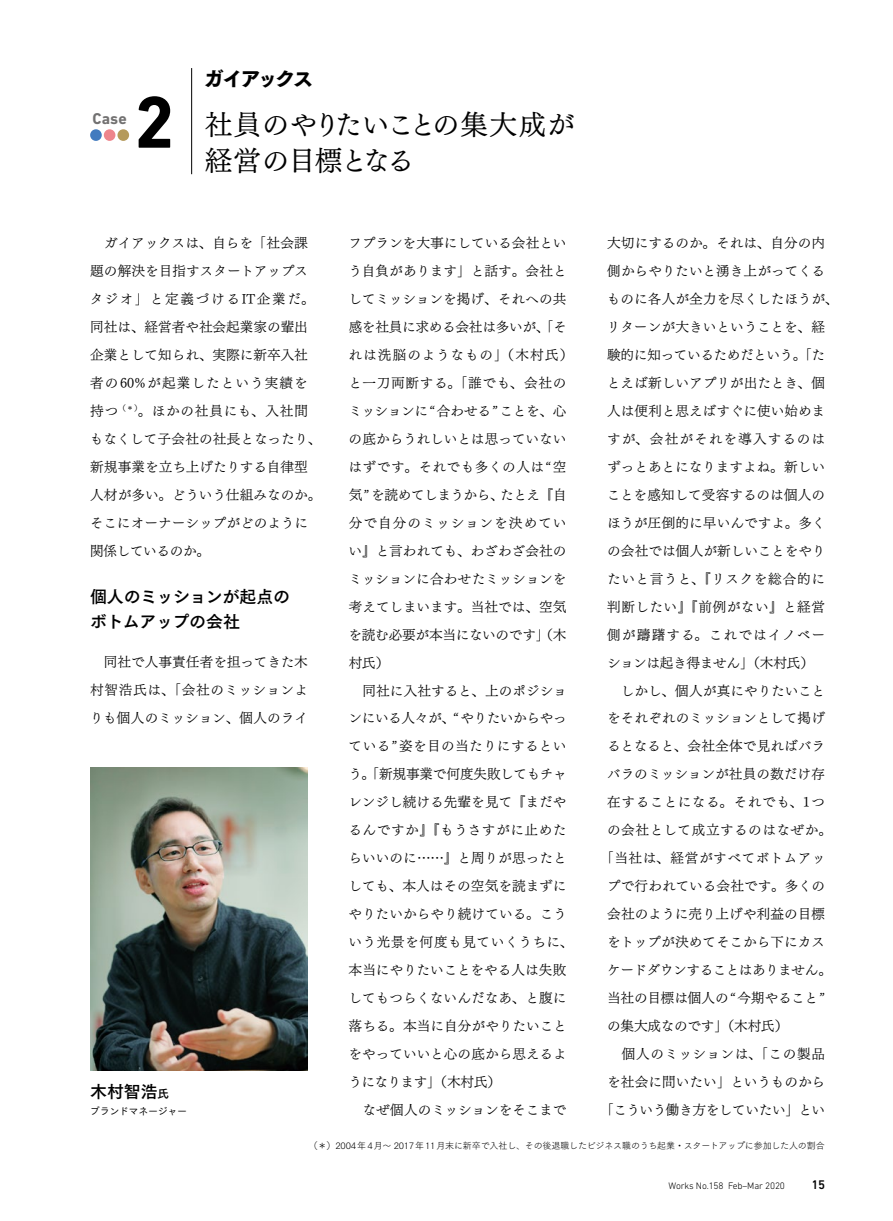
<style>
.page{position:relative;width:893px;height:1221px;background:#fff}
.page>*{position:absolute;margin:0;border:0;box-sizing:border-box;transform-origin:0 0}
.t1{font:700 74.4px "DIN Next LT Pro";color:#000}
.t2{font:27.6px/36.2px "Tsuku Min Pr 6 N RB";letter-spacing:-.015em;color:#000}
.t3{font:19.2px "Tsuku Go Pro H";letter-spacing:-.07em;color:#000}
.t4{font:16.95px/25.5px "Tsuku Go Pro B";letter-spacing:-.015em;color:#000}
.t5{font:700 15.9px "DIN Next LT Pro";color:#727171}
.t6{font:13.65px/27.9px "Tsuku Min Pr 6 N LB";letter-spacing:.005em;color:#000}
.t7{font:13.65px "Tsuku Min Pr 6 N LB";letter-spacing:.045em;color:#000}
.t8{font:13.65px "Tsuku Min Pr 6 N LB";letter-spacing:-.025em;color:#000}
.t9{font:13.65px "Tsuku Min Pr 6 N LB";letter-spacing:.035em;color:#000}
.t10{font:13.65px "Tsuku Min Pr 6 N LB";letter-spacing:.08em;color:#000}
.t11{font:13.65px "Tsuku Min Pr 6 N LB";letter-spacing:-.03em;color:#000}
.t12{font:13.65px "Tsuku Min Pr 6 N LB";letter-spacing:-.02em;color:#000}
.t13{font:13.65px "Tsuku Min Pr 6 N LB";letter-spacing:.04em;color:#000}
.t14{font:13.65px "Tsuku Min Pr 6 N LB";letter-spacing:-.015em;color:#000}
.t15{font:500 12.75px "DIN Next LT Pro";color:#000}
.t16{font:10.05px "Tsuku Go Pro M";letter-spacing:-.035em;color:#000}
.t17{font:300 9.6px "DIN Next LT Pro";letter-spacing:-.015em;color:#000}
.t18{font:9px "Tsuku Go Pro L";letter-spacing:-.02em;color:#000}
.s1{font-size:11.7px}
</style>
<div class="page">
<hr style="left:191px;top:68px;width:1px;height:106px;background:#000">
<div style="left:90px;top:129px;width:12px;height:12px;background:#427bbf;border-radius:50%"></div>
<div style="left:104px;top:129px;width:11px;height:12px;background:#ee858c;border-radius:50%"></div>
<div style="left:117px;top:129px;width:12px;height:12px;background:#b59a5b;border-radius:50%"></div>
<img style="left:90px;top:767px;width:218px;height:303px">
<p class="t5" style="left:92px;top:109px;width:36px">Case</p>
<h1 class="t1" style="left:134px;top:79px;width:43px">2</h1>
<h3 class="t3" style="left:205px;top:68px;width:110px">ガイアックス</h3>
<h2 class="t2" style="left:204px;top:103px;width:371px">社員のやりたいことの集大成が経営の目標となる</h2>
<p class="t6" style="left:607px;top:227px;width:219px">大切にするのか。それは、自分の内</p>
<p class="t6" style="left:607px;top:255px;width:219px">側からやりたいと湧き上がってくる</p>
<p class="t6" style="left:607px;top:283px;width:233px">ものに各人が全力を尽くしたほうが、</p>
<p class="t6" style="left:607px;top:311px;width:220px">リターンが大きいということを、経</p>
<p class="t8" style="left:607px;top:342px;width:219px">験的に知っているためだという。「た</p>
<p class="t6" style="left:607px;top:367px;width:220px">とえば新しいアプリが出たとき、個</p>
<p class="t6" style="left:607px;top:395px;width:220px">人は便利と思えばすぐに使い始めま</p>
<p class="t10" style="left:607px;top:426px;width:219px">すが、会社がそれを導入するのは</p>
<p class="t6" style="left:607px;top:451px;width:219px">ずっとあとになりますよね。新しい</p>
<p class="t6" style="left:607px;top:479px;width:220px">ことを感知して受容するのは個人の</p>
<p class="t6" style="left:607px;top:507px;width:220px">ほうが圧倒的に早いんですよ。多く</p>
<p class="t6" style="left:607px;top:535px;width:220px">の会社では個人が新しいことをやり</p>
<p class="t7" style="left:607px;top:566px;width:220px">たいと言うと、『リスクを総合的に</p>
<p class="t9" style="left:607px;top:594px;width:219px">判断したい』『前例がない』と経営</p>
<p class="t10" style="left:607px;top:622px;width:219px">側が躊躇する。これではイノベー</p>
<p class="t12" style="left:607px;top:650px;width:208px">ションは起き得ません」（木村氏）</p>
<p class="t6" style="left:607px;top:674px;width:219px">　しかし、個人が真にやりたいこと</p>
<p class="t6" style="left:607px;top:702px;width:219px">をそれぞれのミッションとして掲げ</p>
<p class="t6" style="left:607px;top:730px;width:220px">るとなると、会社全体で見ればバラ</p>
<p class="t6" style="left:607px;top:758px;width:219px">バラのミッションが社員の数だけ存</p>
<p class="t7" style="left:607px;top:790px;width:219px">在することになる。それでも、1つ</p>
<p class="t13" style="left:607px;top:817px;width:226px">の会社として成立するのはなぜか。</p>
<p class="t7" style="left:600px;top:845px;width:227px">「当社は、経営がすべてボトムアッ</p>
<p class="t6" style="left:607px;top:870px;width:220px">プで行われている会社です。多くの</p>
<p class="t6" style="left:607px;top:898px;width:219px">会社のように売り上げや利益の目標</p>
<p class="t6" style="left:607px;top:926px;width:220px">をトップが決めてそこから下にカス</p>
<p class="t11" style="left:607px;top:957px;width:226px">ケードダウンすることはありません。</p>
<p class="t6" style="left:607px;top:982px;width:219px">当社の目標は個人の “今期やること”</p>
<p class="t14" style="left:607px;top:1013px;width:183px">の集大成なのです」（木村氏）</p>
<p class="t9" style="left:607px;top:1041px;width:219px">　個人のミッションは、「この製品</p>
<p class="t6" style="left:607px;top:1066px;width:220px">を社会に問いたい」というものから</p>
<p class="t8" style="left:600px;top:1097px;width:226px">「こういう働き方をしていたい」とい</p>
<p class="t6" style="left:90px;top:227px;width:233px">　ガイアックスは、自らを「社会課題の解決を目指すスタートアップスタジオ」と定義づけるIT企業だ。同社は、経営者や社会起業家の輩出企業として知られ、実際に新卒入社者の60%が起業したという実績を持つ<sup>（＊）</sup>。ほかの社員にも、入社間もなくして子会社の社長となったり、新規事業を立ち上げたりする自律型人材が多い。どういう仕組みなのか。そこにオーナーシップがどのように関係しているのか。</p>
<p class="t4" style="left:90px;top:581px;width:202px">個人のミッションが起点のボトムアップの会社</p>
<p class="t6" style="left:90px;top:646px;width:220px;text-align:justify">　同社で人事責任者を担ってきた木村智浩氏は、「会社のミッションよりも個人のミッション、個人のライ</p>
<p class="t6" style="left:348px;top:227px;width:227px">フプランを大事にしている会社という自負があります」と話す。会社としてミッションを掲げ、それへの共感を社員に求める会社は多いが、「それは洗脳のようなもの」（木村氏）と一刀両断する。「誰でも、会社のミッションに “合わせる”ことを、心の底からうれしいとは思っていないはずです。それでも多くの人は“空気 ”を読めてしまうから、たとえ『自分で自分のミッションを決めていい』と言われても、わざわざ会社のミッションに合わせたミッションを考えてしまいます。当社では、空気を読む必要が本当にないのです」（木村氏）<br>　同社に入社すると、上のポジションにいる人々が、“やりたいからやっている”姿を目の当たりにするという。「新規事業で何度失敗してもチャレンジし続ける先輩を見て『まだやるんですか』『もうさすがに止めたらいいのに……』と周りが思ったとしても、本人はその空気を読まずにやりたいからやり続けている。こういう光景を何度も見ていくうちに、本当にやりたいことをやる人は失敗してもつらくないんだなあ、と腹に落ちる。本当に自分がやりたいことをやっていいと心の底から思えるようになります」（木村氏）<br>　なぜ個人のミッションをそこまで</p>
<p class="t18" style="left:309px;top:1137px;width:517px">（＊）2004年4月～ 2017年11月末に新卒で入社し、その後退職したビジネス職のうち起業・スタートアップに参加した人の割合</p>
<p class="t17" style="left:669px;top:1180px;width:118px">Works No.158 Feb–Mar 2020</p>
<p class="t15" style="left:811px;top:1177px;width:15px">15</p>
<p class="t4" style="left:90px;top:1077px;width:81px">木村智浩<span class="s1">氏</span></p>
<p class="t16" style="left:90px;top:1103px;width:99px">ブランドマネージャー</p>
</div>
